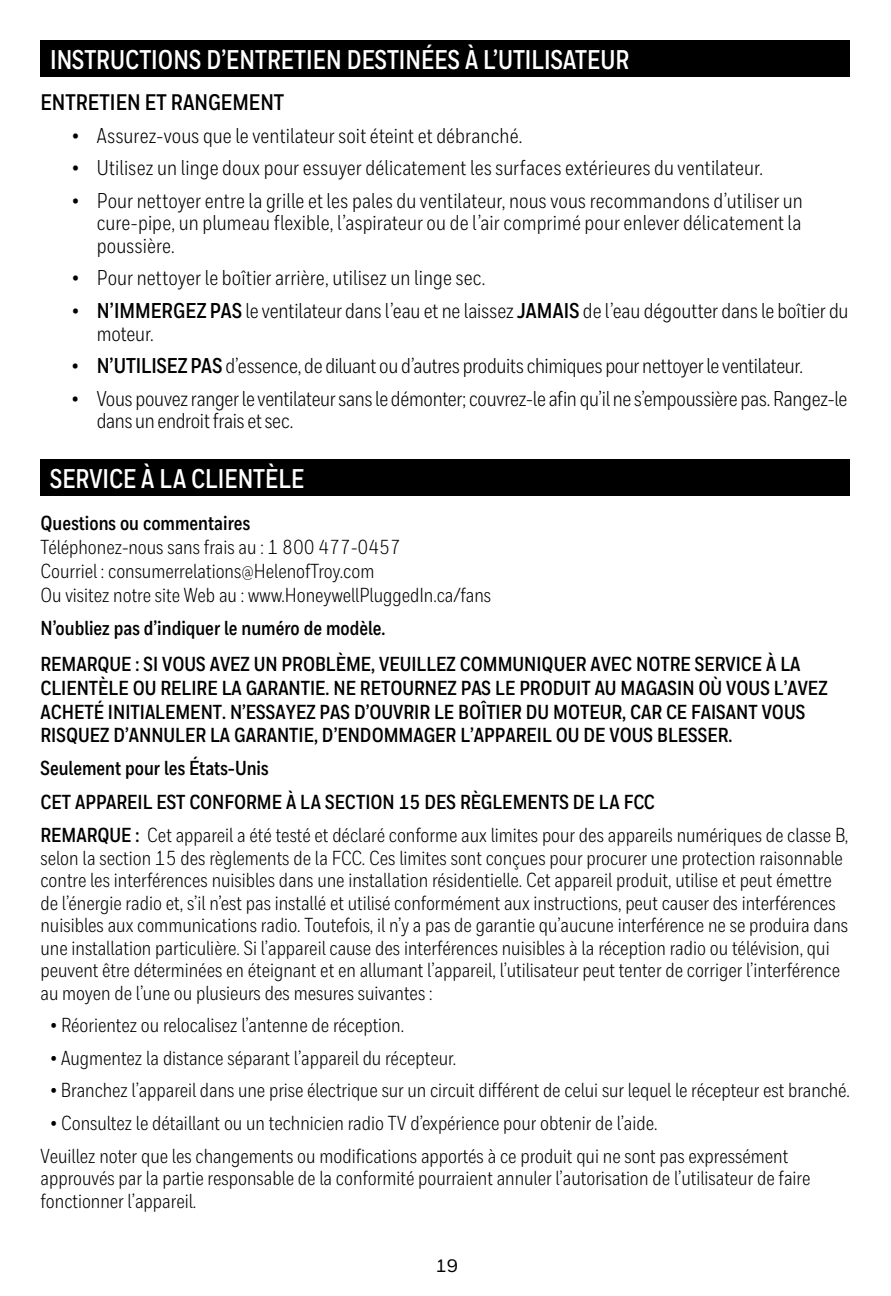
<style>
.page{position:relative;width:891px;height:1296px;background:#fff}
.page>*{position:absolute;margin:0;border:0;box-sizing:border-box;transform-origin:0 0}
.t1{font:700 27px "Honeywell Cond";color:#fff;scale:.96 1}
.t2{font:700 22.5px "Honeywell Cond";color:#000}
.t3{font:21.38px/22.5px "Honeywell Cond";color:#000}
.t4{font:20.25px/22.5px "Honeywell Cond";color:#000}
.t5{font:700 20.25px/33.5px "Honeywell Cond";color:#000}
.t6{font:500 18px "Honeywell Sans";color:#000}
.s1{font-weight:700}
.s2{font-weight:400}
</style>
<div class="page">
<div style="left:40px;top:40px;width:810px;height:37px;background:#000"></div>
<div style="left:40px;top:459px;width:810px;height:36px;background:#000"></div>
<h1 class="t1" style="left:50px;top:43px;width:605px">INSTRUCTIONS D’ENTRETIEN DESTINÉES À L’UTILISATEUR</h1>
<p class="t2" style="left:40px;top:88px;width:245px">ENTRETIEN ET RANGEMENT</p>
<p class="t3" style="left:72px;top:124px;width:452px">• Assurez-vous que le ventilateur soit éteint et débranché.</p>
<p class="t3" style="left:72px;top:157px;width:693px">• Utilisez un linge doux pour essuyer délicatement les surfaces extérieures du ventilateur.</p>
<p class="t3" style="left:97px;top:189px;width:708px;text-align:justify;text-indent:-25px">• Pour nettoyer entre la grille et les pales du ventilateur, nous vous recommandons d’utiliser un cure-pipe, un plumeau flexible, l’aspirateur ou de l’air comprimé pour enlever délicatement la poussière.</p>
<p class="t3" style="left:72px;top:267px;width:415px">• Pour nettoyer le boîtier arrière, utilisez un linge sec.</p>
<p class="t3" style="left:97px;top:299px;width:753px;text-indent:-25px">• <span class="s1">N’IMMERGEZ PAS</span> le ventilateur dans l’eau et ne laissez <span class="s1">JAMAIS</span> de l’eau dégoutter dans le boîtier du moteur.</p>
<p class="t3" style="left:72px;top:355px;width:732px">• <span class="s1">N’UTILISEZ PAS</span> d’essence, de diluant ou d’autres produits chimiques pour nettoyer le ventilateur.</p>
<p class="t3" style="left:97px;top:387px;width:752px;text-indent:-25px">• Vous pouvez ranger le ventilateur sans le démonter; couvrez-le afin qu’il ne s’empoussière pas. Rangez-le dans un endroit frais et sec.</p>
<h1 class="t1" style="left:50px;top:462px;width:266px">SERVICE À LA CLIENTÈLE</h1>
<p class="t5" style="left:40px;top:506px;width:211px">Questions ou commentaires</p>
<p class="t4" style="left:40px;top:535px;width:452px;line-height:24.3px">Téléphonez-nous sans frais au : 1 800 477-0457<br>Courriel : consumerrelations@HelenofTroy.com<br>Ou visitez notre site Web au : www.HoneywellPluggedIn.ca/fans</p>
<p class="t5" style="left:40px;top:610px;width:762px;line-height:36.4px">N’oubliez pas d’indiquer le numéro de modèle.<br>REMARQUE : SI VOUS AVEZ UN PROBLÈME, VEUILLEZ COMMUNIQUER AVEC NOTRE SERVICE À LA</p>
<p class="t5" style="left:40px;top:677px;width:789px;line-height:23.6px">CLIENTÈLE OU RELIRE LA GARANTIE. NE RETOURNEZ PAS LE PRODUIT AU MAGASIN OÙ VOUS L’AVEZ<br>ACHETÉ INITIALEMENT. N’ESSAYEZ PAS D’OUVRIR LE BOÎTIER DU MOTEUR, CAR CE FAISANT VOUS<br>RISQUEZ D’ANNULER LA GARANTIE, D’ENDOMMAGER L’APPAREIL OU DE VOUS BLESSER.</p>
<p class="t5" style="left:40px;top:752px;width:809px">Seulement pour les États-Unis<br>CET APPAREIL EST CONFORME À LA SECTION 15 DES RÈGLEMENTS DE LA FCC<br>REMARQUE : <span class="s2">Cet appareil a été testé et déclaré conforme aux limites pour des appareils numériques de classe B,</span></p>
<p class="t4" style="left:40px;top:846px;width:809px">selon la section 15 des règlements de la FCC. Ces limites sont conçues pour procurer une protection raisonnable contre les interférences nuisibles dans une installation résidentielle. Cet appareil produit, utilise et peut émettre de l’énergie radio et, s’il n’est pas installé et utilisé conformément aux instructions, peut causer des interférences nuisibles aux communications radio. Toutefois, il n’y a pas de garantie qu’aucune interférence ne se produira dans une installation particulière. Si l’appareil cause des interférences nuisibles à la réception radio ou télévision, qui peuvent être déterminées en éteignant et en allumant l’appareil, l’utilisateur peut tenter de corriger l’interférence au moyen de l’une ou plusieurs des mesures suivantes :</p>
<p class="t4" style="left:51px;top:1014px;width:355px">• Réorientez ou relocalisez l’antenne de réception.</p>
<p class="t4" style="left:51px;top:1047px;width:407px">• Augmentez la distance séparant l’appareil du récepteur.</p>
<p class="t4" style="left:51px;top:1079px;width:801px">• Branchez l’appareil dans une prise électrique sur un circuit différent de celui sur lequel le récepteur est branché.</p>
<p class="t4" style="left:40px;top:1107px;width:749px;line-height:32.6px;text-indent:10px">• Consultez le détaillant ou un technicien radio TV d’expérience pour obtenir de l’aide.<br>Veuillez noter que les changements ou modifications apportés à ce produit qui ne sont pas expressément</p>
<p class="t4" style="left:40px;top:1167px;width:772px">approuvés par la partie responsable de la conformité pourraient annuler l’autorisation de l’utilisateur de faire fonctionner l’appareil.</p>
<p class="t6" style="left:436px;top:1255px;width:24px">19</p>
</div>
